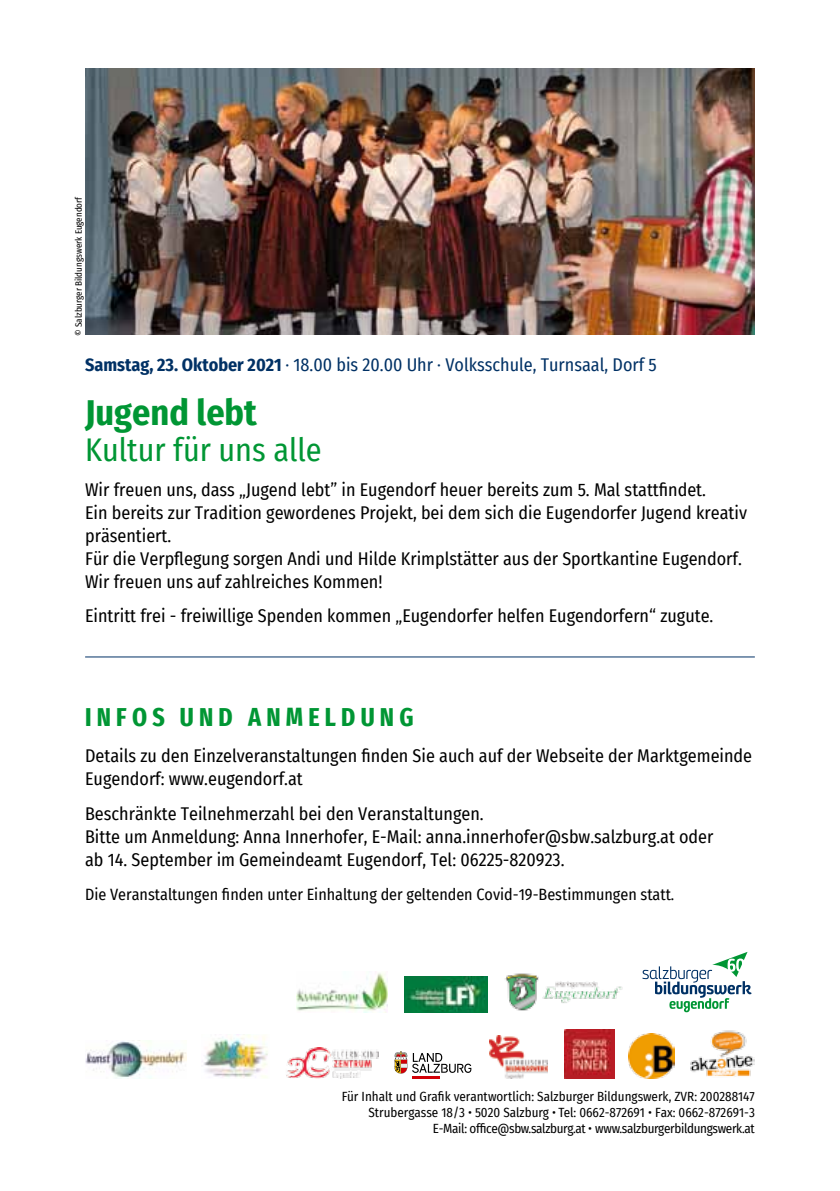
<style>
.page{position:relative;width:840px;height:1191px;background:#fff}
.page>*{position:absolute;margin:0;border:0;box-sizing:border-box;transform-origin:0 0}
.t1{font:700 36px "Fira Sans Condensed";color:#009634}
.t2{font:32px "Fira Sans Condensed";color:#009634}
.t3{font:700 extra-condensed 26px "Fira Sans";letter-spacing:.2em;color:#009634}
.t4{font:18px/23px "Fira Sans Condensed";color:#000}
.t5{font:18px "Fira Sans Condensed";color:#003165}
.t6{font:16px "Fira Sans Condensed";color:#000}
.t7{font:13px/16px "Fira Sans Condensed";color:#000;text-align:right}
.t8{font:9px "Fira Sans Condensed";color:#000}
.s1{font-weight:700}
</style>
<div class="page">
<svg style="left:642px;top:952px;width:109px;height:60px"></svg>
<img style="left:85px;top:68px;width:669px;height:266px">
<hr style="left:412px;top:1076px;width:27px;height:2px;background:#d10007">
<svg style="left:394px;top:1051px;width:77px;height:22px"></svg>
<img style="left:489px;top:1035px;width:58px;height:43px">
<img style="left:628px;top:1033px;width:45px;height:45px">
<img style="left:564px;top:1029px;width:49px;height:50px">
<img style="left:690px;top:1030px;width:64px;height:47px">
<img style="left:286px;top:1047px;width:92px;height:32px">
<img style="left:85px;top:1040px;width:102px;height:39px">
<img style="left:204px;top:1034px;width:64px;height:44px">
<hr style="left:85px;top:656px;width:669px;height:1px;background:#003165">
<img style="left:404px;top:976px;width:83px;height:36px">
<img style="left:505px;top:973px;width:118px;height:38px">
<img style="left:296px;top:971px;width:91px;height:41px">
<p class="t8" style="left:72px;top:336px;width:141px;rotate:-90deg">© Salzburger Bildungswerk Eugendorf</p>
<p class="t5" style="left:85px;top:351px;width:573px"><span class="s1">Samstag, 23. Oktober 2021</span> · 18.00 bis 20.00 Uhr · Volksschule, Turnsaal, Dorf 5</p>
<h1 class="t1" style="left:85px;top:383px;width:173px">Jugend lebt</h1>
<h2 class="t2" style="left:85px;top:426px;width:238px">Kultur für uns alle</h2>
<p class="t4" style="left:85px;top:477px;width:663px">Wir freuen uns, dass „Jugend lebt” in Eugendorf heuer bereits zum 5. Mal stattfindet.<br>Ein bereits zur Tradition gewordenes Projekt, bei dem sich die Eugendorfer Jugend kreativ präsentiert.<br>Für die Verpflegung sorgen Andi und Hilde Krimplstätter aus der Sportkantine Eugendorf.<br>Wir freuen uns auf zahlreiches Kommen!</p>
<p class="t4" style="left:85px;top:604px;width:629px">Eintritt frei - freiwillige Spenden kommen „Eugendorfer helfen Eugendorfern“ zugute.</p>
<h3 class="t3" style="left:85px;top:695px;width:48px">INFOS</h3>
<h3 class="t3" style="left:180px;top:695px;width:235px">UND ANME LDUNG</h3>
<p class="t4" style="left:85px;top:744px;width:668px">Details zu den Einzelveranstaltungen finden Sie auch auf der Webseite der Marktgemeinde<br>Eugendorf: www.eugendorf.at</p>
<p class="t4" style="left:85px;top:801px;width:629px">Beschränkte Teilnehmerzahl bei den Veranstaltungen.<br>Bitte um Anmeldung: Anna Innerhofer, E-Mail: anna.innerhofer@sbw.salzburg.at oder ab 14. September im Gemeindeamt Eugendorf, Tel: 06225-820923.</p>
<p class="t6" style="left:85px;top:882px;width:590px">Die Veranstaltungen finden unter Einhaltung der geltenden Covid-19-Bestimmungen statt.</p>
<p class="t7" style="left:342px;top:1088px;width:414px">Für Inhalt und Grafik verantwortlich: Salzburger Bildungswerk, ZVR: 200288147<br>Strubergasse 18/3 • 5020 Salzburg • Tel: 0662-872691 • Fax: 0662-872691-3<br>E-Mail: office@sbw.salzburg.at • www.salzburgerbildungswerk.at</p>
</div>
